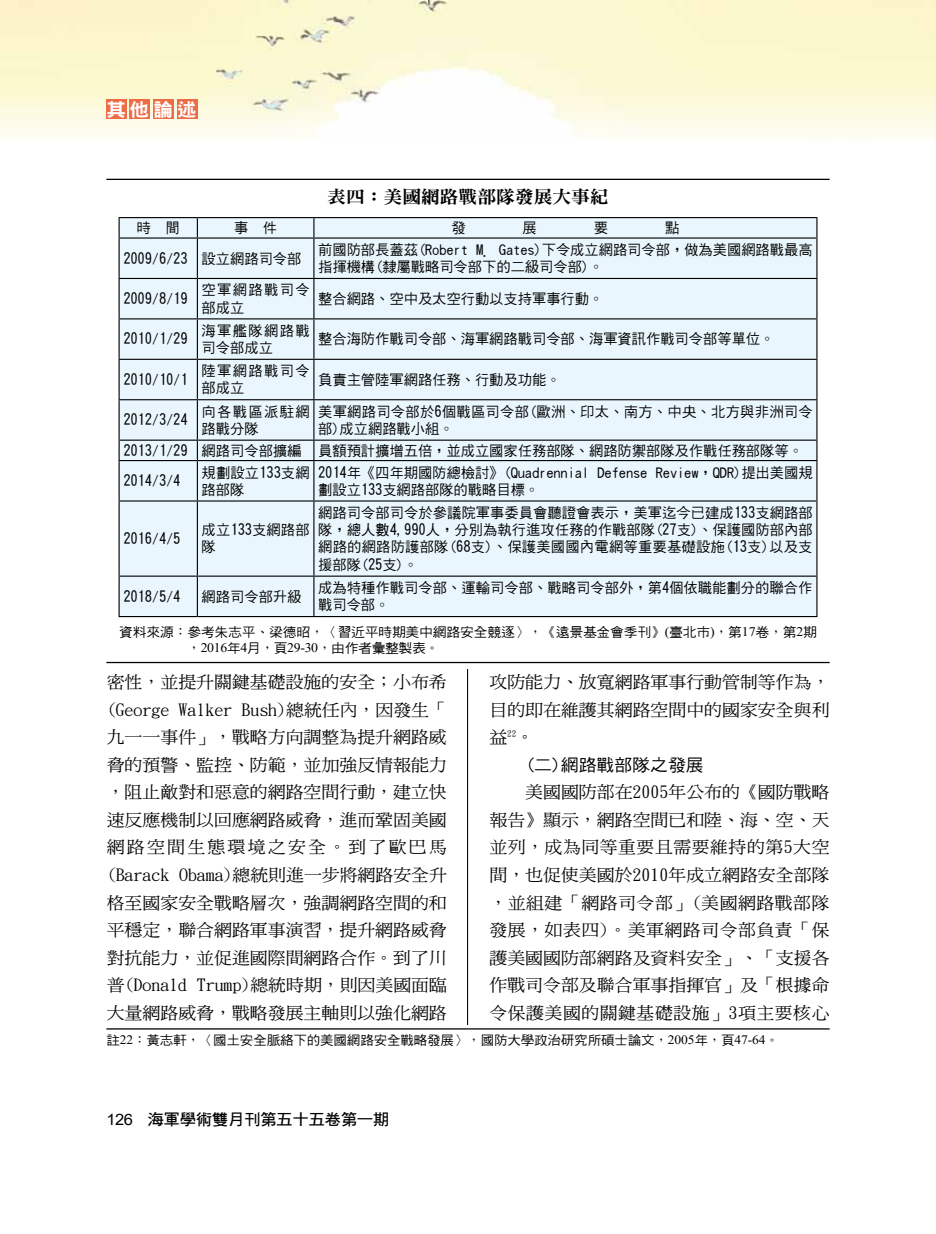
<style>
.page{position:relative;width:936px;height:1234px;background:#fff}
.page>*{position:absolute;margin:0;border:0;box-sizing:border-box;transform-origin:0 0}
.t1{font:18.6px "DFN Hei XB HK BF";color:#fff;scale:1.05 1}
.t2{font:17.85px "DFN Ming XB HK BF";color:#000;scale:1.05 1}
.t3{font:16.95px/27.5px "DF Ming Md HK BF";color:#000;text-align:justify;scale:1.05 1}
.t4{font:16.95px "DF Hei Md HK BF";color:#000;scale:1.05 1}
.t5{font:15.6px "DF Hei Bd HK BF";letter-spacing:-.025em;color:#000;scale:1.05 1}
.t6{font:14.25px/17.1px "DF Hei Md HK BF";color:#000}
.t7{font:14.25px/17.1px "DF Hei Md HK BF";letter-spacing:.02em;color:#000}
.t8{font:14.25px/17.1px "DF Hei Md HK BF";letter-spacing:.095em;color:#000}
.t9{font:13.05px "DF Hei Md HK BF";letter-spacing:-.01em;color:#000;scale:1.05 1}
.t10{font:13.05px "Times New Roman";letter-spacing:-.025em;color:#000;scale:1.05 1}
.t11{font:12.9px "DF Hei Md HK BF";letter-spacing:-.01em;color:#000;scale:1.05 1}
.s1{font-family:"DF Kai Shu SB Estd BF"}
.s2{font-family:"Times New Roman"}
.s3{font-family:"DF Hei Md HK BF"}
.s4{font-family:"Arial"}
</style>
<div class="page">
<img style="left:0;top:0;width:935px;height:137px">
<hr style="left:467px;top:179px;width:1px;height:871px;background:#000">
<div style="left:106px;top:99px;width:20px;height:20px;background:#ed6d46"></div>
<div style="left:130px;top:99px;width:20px;height:20px;background:#ed6d46"></div>
<div style="left:153px;top:99px;width:21px;height:20px;background:#ed6d46"></div>
<div style="left:177px;top:99px;width:20px;height:20px;background:#ed6d46"></div>
<div style="left:106px;top:179px;width:723px;height:489px;background:#fff"></div>
<div style="left:120px;top:218px;width:696px;height:398px;background:#eaf6fd"></div>
<hr style="left:118px;top:217px;width:79px;height:1px;background:#000">
<svg style="left:118px;top:218px;width:2px;height:19px"></svg>
<hr style="left:197px;top:217px;width:117px;height:1px;background:#000">
<svg style="left:197px;top:218px;width:1px;height:19px"></svg>
<hr style="left:314px;top:217px;width:503px;height:1px;background:#000">
<svg style="left:313px;top:218px;width:1px;height:19px"></svg>
<svg style="left:816px;top:218px;width:1px;height:19px"></svg>
<hr style="left:118px;top:237px;width:79px;height:1px;background:#000">
<hr style="left:118px;top:238px;width:2px;height:40px;background:#000">
<hr style="left:197px;top:237px;width:117px;height:1px;background:#000">
<hr style="left:197px;top:238px;width:1px;height:40px;background:#000">
<hr style="left:314px;top:237px;width:503px;height:1px;background:#000">
<hr style="left:313px;top:238px;width:1px;height:40px;background:#000">
<hr style="left:816px;top:238px;width:1px;height:40px;background:#000">
<hr style="left:118px;top:278px;width:79px;height:1px;background:#000">
<hr style="left:118px;top:279px;width:2px;height:39px;background:#000">
<hr style="left:197px;top:278px;width:117px;height:1px;background:#000">
<hr style="left:197px;top:279px;width:1px;height:39px;background:#000">
<hr style="left:314px;top:278px;width:503px;height:1px;background:#000">
<hr style="left:313px;top:279px;width:1px;height:39px;background:#000">
<hr style="left:816px;top:279px;width:1px;height:39px;background:#000">
<hr style="left:118px;top:318px;width:79px;height:1px;background:#000">
<hr style="left:118px;top:319px;width:2px;height:39px;background:#000">
<hr style="left:197px;top:318px;width:117px;height:1px;background:#000">
<hr style="left:197px;top:319px;width:1px;height:39px;background:#000">
<hr style="left:314px;top:318px;width:503px;height:1px;background:#000">
<hr style="left:313px;top:319px;width:1px;height:39px;background:#000">
<hr style="left:816px;top:319px;width:1px;height:39px;background:#000">
<hr style="left:118px;top:358px;width:79px;height:2px;background:#000">
<hr style="left:118px;top:360px;width:2px;height:39px;background:#000">
<hr style="left:197px;top:358px;width:117px;height:2px;background:#000">
<hr style="left:197px;top:360px;width:1px;height:39px;background:#000">
<hr style="left:314px;top:358px;width:503px;height:2px;background:#000">
<hr style="left:313px;top:360px;width:1px;height:39px;background:#000">
<hr style="left:816px;top:360px;width:1px;height:39px;background:#000">
<hr style="left:118px;top:399px;width:79px;height:1px;background:#000">
<hr style="left:118px;top:400px;width:2px;height:39px;background:#000">
<hr style="left:197px;top:399px;width:117px;height:1px;background:#000">
<hr style="left:197px;top:400px;width:1px;height:39px;background:#000">
<hr style="left:314px;top:399px;width:503px;height:1px;background:#000">
<hr style="left:313px;top:400px;width:1px;height:39px;background:#000">
<hr style="left:816px;top:400px;width:1px;height:39px;background:#000">
<hr style="left:118px;top:439px;width:79px;height:1px;background:#000">
<hr style="left:118px;top:440px;width:2px;height:20px;background:#000">
<hr style="left:197px;top:439px;width:117px;height:1px;background:#000">
<svg style="left:197px;top:440px;width:1px;height:20px"></svg>
<hr style="left:314px;top:439px;width:503px;height:1px;background:#000">
<svg style="left:313px;top:440px;width:1px;height:20px"></svg>
<svg style="left:816px;top:440px;width:1px;height:20px"></svg>
<hr style="left:118px;top:460px;width:79px;height:1px;background:#000">
<hr style="left:118px;top:461px;width:2px;height:39px;background:#000">
<hr style="left:197px;top:460px;width:117px;height:1px;background:#000">
<hr style="left:197px;top:461px;width:1px;height:39px;background:#000">
<hr style="left:314px;top:460px;width:503px;height:1px;background:#000">
<hr style="left:313px;top:461px;width:1px;height:39px;background:#000">
<hr style="left:816px;top:461px;width:1px;height:39px;background:#000">
<hr style="left:118px;top:500px;width:79px;height:1px;background:#000">
<hr style="left:118px;top:501px;width:2px;height:74px;background:#000">
<hr style="left:197px;top:500px;width:117px;height:1px;background:#000">
<hr style="left:197px;top:501px;width:1px;height:74px;background:#000">
<hr style="left:314px;top:500px;width:503px;height:1px;background:#000">
<hr style="left:313px;top:501px;width:1px;height:74px;background:#000">
<hr style="left:816px;top:501px;width:1px;height:74px;background:#000">
<hr style="left:118px;top:575px;width:79px;height:1px;background:#000">
<hr style="left:118px;top:576px;width:2px;height:40px;background:#000">
<hr style="left:197px;top:575px;width:117px;height:1px;background:#000">
<hr style="left:197px;top:576px;width:1px;height:40px;background:#000">
<hr style="left:314px;top:575px;width:503px;height:1px;background:#000">
<hr style="left:313px;top:576px;width:1px;height:40px;background:#000">
<hr style="left:816px;top:576px;width:1px;height:40px;background:#000">
<hr style="left:118px;top:616px;width:79px;height:1px;background:#000">
<hr style="left:197px;top:616px;width:117px;height:1px;background:#000">
<hr style="left:314px;top:616px;width:503px;height:1px;background:#000">
<hr style="left:106px;top:179px;width:723px;height:1px;background:#000">
<hr style="left:106px;top:661px;width:723px;height:2px;background:#000">
<hr style="left:106px;top:1028px;width:723px;height:1px;background:#000">
<h1 class="t1" style="left:106px;top:100px;width:88px">其他論述</h1>
<p class="t6" style="left:123px;top:212px;width:179px;line-height:30.5px;text-indent:111px">事　件<br>2009/6/23 設立網路司令部</p>
<p class="t6" style="left:137px;top:219px;width:44px">時　間</p>
<p class="t2" style="left:327px;top:188px;width:269px">表四：美國網路戰部隊發展大事紀</p>
<p class="t6" style="left:318px;top:241px;width:496px">前國防部長蓋茲(Robert M. Gates)下令成立網路司令部，做為美國網路戰最高指揮機構(隸屬戰略司令部下的二級司令部)。</p>
<p class="t6" style="left:123px;top:290px;width:66px">2009/8/19</p>
<p class="t8" style="left:202px;top:281px;width:109px">空軍網路戰司令部成立</p>
<p class="t6" style="left:318px;top:290px;width:286px">整合網路、空中及太空行動以支持軍事行動。</p>
<p class="t6" style="left:123px;top:330px;width:66px">2010/1/29</p>
<p class="t8" style="left:202px;top:322px;width:109px">海軍艦隊網路戰司令部成立</p>
<p class="t6" style="left:318px;top:330px;width:457px">整合海防作戰司令部、海軍網路戰司令部、海軍資訊作戰司令部等單位。</p>
<p class="t6" style="left:123px;top:371px;width:66px">2010/10/1</p>
<p class="t8" style="left:202px;top:362px;width:109px">陸軍網路戰司令部成立</p>
<p class="t6" style="left:318px;top:371px;width:244px">負責主管陸軍網路任務、行動及功能。</p>
<p class="t6" style="left:123px;top:411px;width:66px">2012/3/24</p>
<p class="t8" style="left:202px;top:403px;width:109px">向各戰區派駐網路戰分隊</p>
<p class="t7" style="left:318px;top:403px;width:496px">美軍網路司令部於6個戰區司令部(歐洲、印太、南方、中央、北方與非洲司令部)成立網路戰小組。</p>
<p class="t6" style="left:123px;top:435px;width:681px;line-height:30.5px">2013/1/29 網路司令部擴編 員額預計擴增五倍，並成立國家任務部隊、網路防禦部隊及作戰任務部隊等。<br>2014/3/4</p>
<p class="t6" style="left:202px;top:463px;width:109px">規劃設立133支網路部隊</p>
<p class="t6" style="left:318px;top:463px;width:496px">2014年《四年期國防總檢討》(Quadrennial Defense Review，QDR)提出美國規劃設立133支網路部隊的戰略目標。</p>
<p class="t6" style="left:123px;top:530px;width:58px">2016/4/5</p>
<p class="t6" style="left:202px;top:521px;width:109px">成立133支網路部隊</p>
<p class="t6" style="left:318px;top:504px;width:496px;text-align:justify">網路司令部司令於參議院軍事委員會聽證會表示，美軍迄今已建成133支網路部隊，總人數4,990人，分別為執行進攻任務的作戰部隊(27支)、保護國防部內部網路的網路防護部隊(68支)、保護美國國內電網等重要基礎設施(13支)以及支援部隊(25支)。</p>
<p class="t6" style="left:123px;top:587px;width:58px">2018/5/4</p>
<p class="t6" style="left:202px;top:587px;width:101px">網路司令部升級</p>
<p class="t6" style="left:318px;top:579px;width:496px">成為特種作戰司令部、運輸司令部、戰略司令部外，第4個依職能劃分的聯合作戰司令部。</p>
<p class="t9" style="left:119px;top:625px;width:666px">資料來源<span class="s1">：</span>參考朱志平<span class="s1">、</span>梁德昭<span class="s1">，〈</span>習近平時期美中網路安全競逐<span class="s1">〉，《</span>遠景基金會季刊<span class="s1">》</span><span class="s2">(</span>臺北市<span class="s2">)</span><span class="s1">，</span>第<span class="s2">17</span>卷<span class="s1">，</span>第<span class="s2">2</span>期</p>
<p class="t10" style="left:187px;top:638px;width:241px"><span class="s1">，</span>2016<span class="s3">年</span>4<span class="s3">月</span><span class="s1">，</span><span class="s3">頁</span>29-30<span class="s1">，</span><span class="s3">由作者彙整製表</span><span class="s1">。</span></p>
<p class="t3" style="left:107px;top:668px;width:325px">密性，並提升關鍵基礎設施的安全；小布希(George Walker Bush)總統任內，因發生「九一一事件」，戰略方向調整為提升網路威脅的預警、監控、防範，並加強反情報能力，阻止敵對和惡意的網路空間行動，建立快速反應機制以回應網路威脅，進而鞏固美國網路空間生態環境之安全。到了歐巴馬(Barack Obama)總統則進一步將網路安全升格至國家安全戰略層次，強調網路空間的和平穩定，聯合網路軍事演習，提升網路威脅對抗能力，並促進國際間網路合作。到了川普(Donald Trump)總統時期，則因美國面臨大量網路威脅，戰略發展主軸則以強化網路</p>
<p class="t3" style="left:489px;top:668px;width:325px">攻防能力、放寬網路軍事行動管制等作為，目的即在維護其網路空間中的國家安全與利益<sup>22</sup>。</p>
<p class="t4" style="left:525px;top:756px;width:171px">(二)網路戰部隊之發展</p>
<p class="t3" style="left:489px;top:778px;width:325px;text-indent:36px">美國國防部在2005年公布的《國防戰略報告》顯示，網路空間已和陸、海、空、天並列，成為同等重要且需要維持的第5大空間，也促使美國於2010年成立網路安全部隊，並組建「網路司令部」(美國網路戰部隊發展，如表四)。美軍網路司令部負責「保護美國國防部網路及資料安全」、「支援各作戰司令部及聯合軍事指揮官」及「根據命令保護美國的關鍵基礎設施」3項主要核心</p>
<p class="t11" style="left:106px;top:1033px;width:642px">註<span class="s2">22</span><span class="s1">：</span>黃志軒<span class="s1">，〈</span>國土安全脈絡下的美國網路安全戰略發展<span class="s1">〉，</span>國防大學政治研究所碩士論文<span class="s1">，</span><span class="s2">2005</span>年<span class="s1">，</span>頁<span class="s2">47-64</span><span class="s1">。</span></p>
<p class="t5" style="left:106px;top:1111px;width:271px"><span class="s4">126</span> 海軍學術雙月刊第五十五卷第一期</p>
</div>
